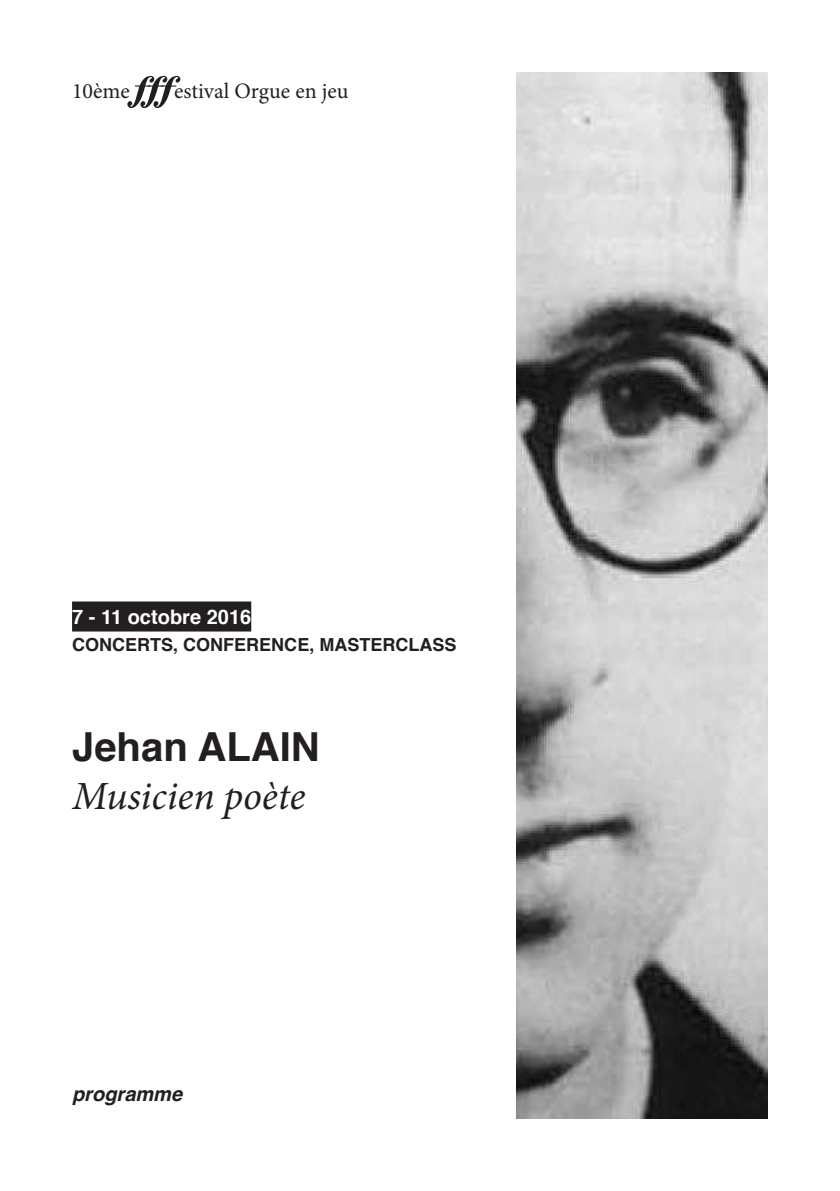
<style>
.page{position:relative;width:840px;height:1191px;background:#fff}
.page>*{position:absolute;margin:0;border:0;box-sizing:border-box;transform-origin:0 0}
.Oeuvres{font:50px "Maestro";color:#231f20}
.Titre_concert{font:italic 40px "Minion Pro";letter-spacing:-.005em;color:#231f20}
.Intervenant{font:700 40px "Helvetica";color:#231f20}
.Oeuvres-2{font:22px "Minion Pro";color:#231f20}
.Horaire_et_lieu{font:700 20px "Helvetica";color:#fff}
.Auteur{font:italic 700 20px "Helvetica";color:#231f20}
.Intervenant_petit{font:700 18px "Helvetica";color:#231f20}
</style>
<div class="page">
<div style="left:72px;top:601px;width:179px;height:30px;background:#231f20"></div>
<img style="left:516px;top:72px;width:251px;height:1047px">
<p class="Oeuvres-2" style="left:72px;top:77px;width:59px">10ème</p>
<p class="Oeuvres" style="left:135px;top:52px;width:41px">fff</p>
<p class="Oeuvres-2" style="left:174px;top:77px;width:176px">estival Orgue en jeu</p>
<p class="Horaire_et_lieu" style="left:72px;top:600px;width:180px">7 - 11 octobre 2016</p>
<p class="Intervenant_petit" style="left:72px;top:630px;width:386px">CONCERTS, CONFERENCE, MASTERCLASS</p>
<p class="Intervenant" style="left:72px;top:714px;width:249px">Jehan ALAIN</p>
<p class="Titre_concert" style="left:72px;top:768px;width:235px">Musicien poète</p>
<p class="Auteur" style="left:72px;top:1077px;width:112px">programme</p>
</div>
